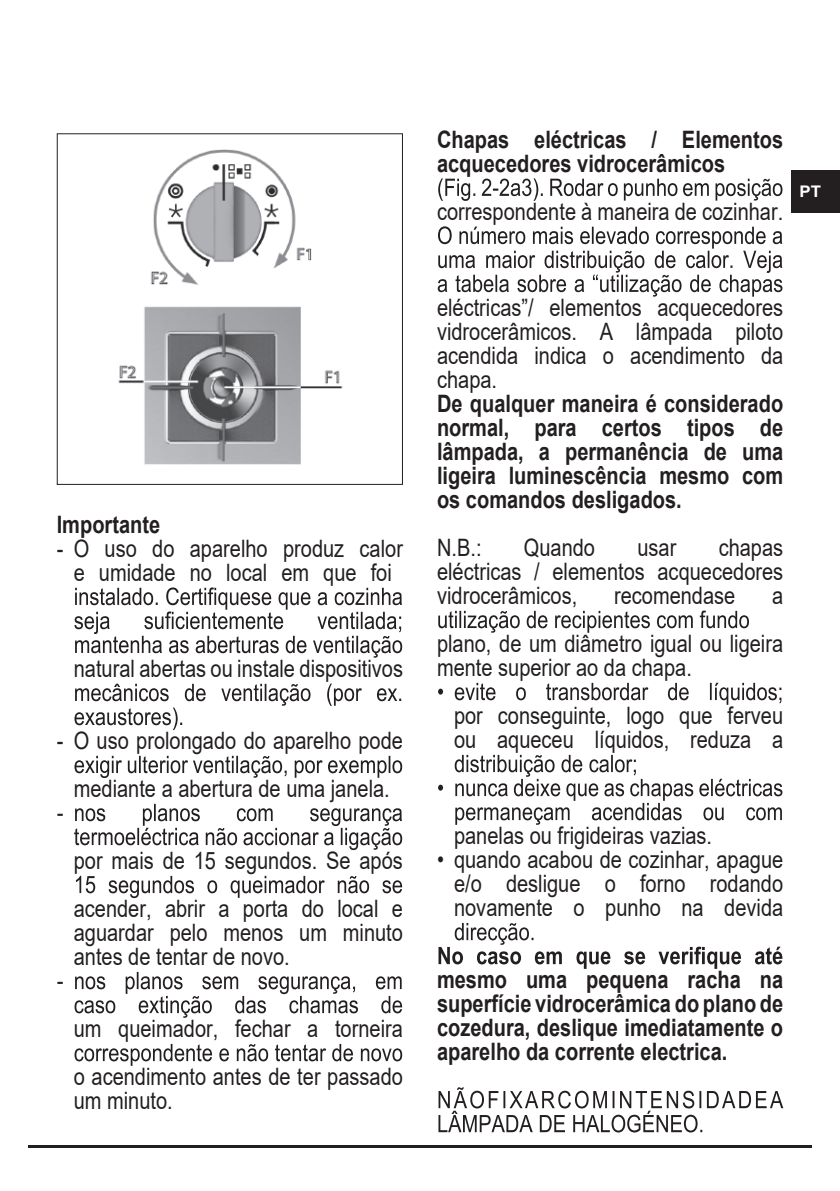
<style>
.page{position:relative;width:840px;height:1191px;background:#fff}
.page>*{position:absolute;margin:0;border:0;box-sizing:border-box;transform-origin:0 0}
.t1{font:24px/24px "Arial";color:#231f20;scale:.83 1}
.t2{font:700 24px/24px "Arial";color:#231f20;text-align:justify;scale:.83 1}
.t3{font:700 16px "Arial";color:#fff;scale:1.05 1}
</style>
<div class="page">
<hr style="left:28px;top:1145px;width:783px;height:2px;background:#231f20">
<div style="left:791px;top:170px;width:48px;height:43px;background:#231f20"></div>
<svg style="left:57px;top:133px;width:346px;height:352px"></svg>
<img style="left:146px;top:148px;width:167px;height:140px">
<img style="left:112px;top:300px;width:236px;height:172px">
<svg style="left:74px;top:756px;width:328px;height:22px"></svg>
<svg style="left:57px;top:804px;width:345px;height:46px"></svg>
<svg style="left:76px;top:875px;width:326px;height:23px"></svg>
<svg style="left:57px;top:972px;width:345px;height:45px"></svg>
<svg style="left:74px;top:1044px;width:328px;height:21px"></svg>
<svg style="left:438px;top:178px;width:344px;height:23px"></svg>
<svg style="left:437px;top:226px;width:345px;height:71px"></svg>
<svg style="left:438px;top:610px;width:310px;height:23px"></svg>
<svg style="left:438px;top:683px;width:343px;height:22px"></svg>
<svg style="left:438px;top:755px;width:344px;height:70px"></svg>
<svg style="left:438px;top:923px;width:344px;height:46px"></svg>
<svg style="left:438px;top:1087px;width:344px;height:45px"></svg>
<svg style="left:74px;top:587px;width:328px;height:70px"></svg>
<svg style="left:74px;top:683px;width:327px;height:47px"></svg>
<p class="t2" style="left:57px;top:513px;width:126px">Importante</p>
<p class="t1" style="left:57px;top:536px;width:418px">- O uso do aparelho produz calor</p>
<p class="t1" style="left:74px;top:560px;width:384px">e umidade no local em que foi</p>
<p class="t1" style="left:74px;top:656px;width:398px">natural abertas ou instale dispositivos</p>
<p class="t1" style="left:57px;top:716px;width:418px;line-height:48px;text-align:center">- O uso prolongado do aparelho pode mediante a abertura de uma janela.</p>
<p class="t1" style="left:74px;top:836px;width:398px;line-height:48px">por mais de 15 segundos. Se após acender, abrir a porta do local e</p>
<p class="t1" style="left:74px;top:920px;width:398px">aguardar pelo menos um minuto antes de tentar de novo.</p>
<p class="t1" style="left:74px;top:1004px;width:398px;line-height:48px">um queimador, fechar a torneira o acendimento antes de ter passado</p>
<p class="t1" style="left:74px;top:1088px;width:121px">um minuto.</p>
<p class="t2" style="left:437px;top:128px;width:418px">Chapas eléctricas / Elementos acquecedores vidrocerâmicos</p>
<p class="t1" style="left:437px;top:199px;width:418px">correspondente à maneira de cozinhar.</p>
<p class="t3" style="left:799px;top:180px;width:22px">PT</p>
<p class="t1" style="left:437px;top:295px;width:418px;text-align:justify">eléctricas”/ elementos acquecedores vidrocerâmicos. A lâmpada piloto acendida indica o acendimento da chapa.</p>
<p class="t2" style="left:437px;top:392px;width:418px">De qualquer maneira é considerado normal, para certos tipos de lâmpada, a permanência de uma ligeira luminescência mesmo com os comandos desligados.</p>
<p class="t1" style="left:437px;top:535px;width:55px">N.B.:</p>
<p class="t1" style="left:523px;top:535px;width:87px">Quando</p>
<p class="t1" style="left:637px;top:535px;width:48px">usar</p>
<p class="t1" style="left:437px;top:535px;width:418px;text-align:justify;text-indent:281px">chapas eléctricas / elementos acquecedores vidrocerâmicos,</p>
<p class="t1" style="left:613px;top:583px;width:147px">recomendase</p>
<p class="t1" style="left:437px;top:571px;width:418px;line-height:48px;text-align:right">a<br>plano, de um diâmetro igual ou ligeira</p>
<p class="t1" style="left:454px;top:643px;width:398px;line-height:48px;text-indent:-17px">mente superior ao da chapa.<br>por conseguinte, logo que ferveu</p>
<p class="t1" style="left:454px;top:727px;width:398px">ou aqueceu líquidos, reduza a</p>
<p class="t1" style="left:454px;top:823px;width:312px">panelas ou frigideiras vazias.</p>
<p class="t1" style="left:454px;top:847px;width:398px;text-align:justify;text-indent:-17px">• quando acabou de cozinhar, apague e/o desligue o forno rodando novamente o punho na devida</p>
<p class="t2" style="left:437px;top:968px;width:418px">mesmo uma pequena racha na superfície vidrocerâmica do plano de cozedura, deslique imediatamente o aparelho da corrente electrica.</p>
</div>
